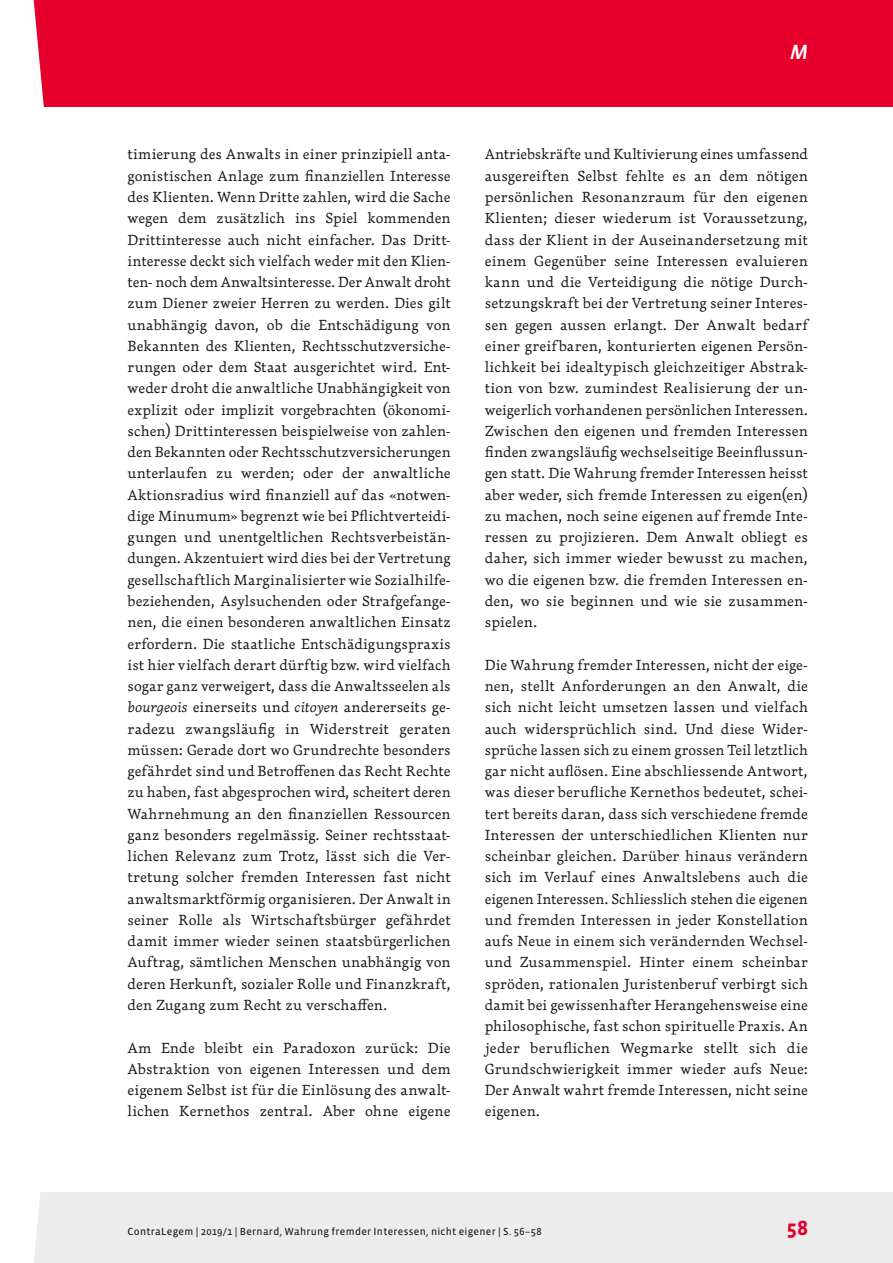
<style>
.page{position:relative;width:893px;height:1263px;background:#fff}
.page>*{position:absolute;margin:0;border:0;box-sizing:border-box;transform-origin:0 0}
.t1{font:700 21px "Vista Sans OT";color:#e4002b}
.t2{font:italic 500 21px "Vista Sans OT";color:#fff}
.GT{font:300 14.25px/21.3px "Dederon LOT";letter-spacing:.005em;color:#181716;text-align:justify}
.t3{font:10.5px "Vista Sans OT";letter-spacing:.03em;color:#181716}
.s1{font-style:italic}
</style>
<div class="page">
<div style="left:0;top:0;width:893px;height:106px;background:#e4002b"></div>
<div style="left:6px;top:1193px;width:887px;height:68px;background:#ececec"></div>
<div style="left:1px;top:1195px;width:892px;height:68px;background:#ececec"></div>
<svg style="left:0;top:0;width:94px;height:1263px"></svg>
<h1 class="t2" style="left:790px;top:41px;width:19px">M</h1>
<p class="GT" style="left:128px;top:144px;width:325px">timierung des Anwalts in einer prinzipiell anta&shy;gonistischen Anlage zum finanziellen Interesse des Klienten. Wenn Dritte zahlen, wird die Sache wegen dem zusätzlich ins Spiel kommenden Drittinteresse auch nicht einfacher. Das Dritt&shy;interesse deckt sich vielfach weder mit den Klien&shy;ten- noch dem Anwaltsinteresse. Der Anwalt droht zum Diener zweier Herren zu werden. Dies gilt unabhängig davon, ob die Entschädigung von Bekannten des Klienten, Rechtsschutzversiche&shy;rungen oder dem Staat ausgerichtet wird. Ent&shy;weder droht die anwaltliche Unabhängigkeit von explizit oder implizit vorgebrachten (ökonomi&shy;schen) Drittinteressen beispielweise von zahlen&shy;den Bekannten oder Rechtsschutzversicherungen unterlaufen zu werden; oder der anwaltliche Aktionsradius wird finanziell auf das «notwen&shy;dige Minumum» begrenzt wie bei Pflichtverteidi&shy;gungen und unentgeltlichen Rechtsverbeistän&shy;dungen. Akzentuiert wird dies bei der Vertretung gesellschaftlich Marginalisierter wie Sozialhilfe&shy;beziehenden, Asylsuchenden oder Strafgefange&shy;nen, die einen besonderen anwaltlichen Einsatz erfordern. Die staatliche Entschädigungspraxis ist hier vielfach derart dürftig bzw. wird vielfach sogar ganz verweigert, dass die Anwaltsseelen als <span class="s1">bourgeois</span> einerseits und <span class="s1">citoyen</span> andererseits ge&shy;radezu zwangsläufig in Widerstreit geraten müssen: Gerade dort wo Grundrechte besonders gefährdet sind und Betroffenen das Recht Rechte zu haben, fast abgesprochen wird, scheitert deren Wahrnehmung an den finanziellen Ressourcen ganz besonders regelmässig. Seiner rechtsstaat&shy;lichen Relevanz zum Trotz, lässt sich die Ver&shy;tretung solcher fremden Interessen fast nicht anwaltsmarktförmig organisieren. Der Anwalt in seiner Rolle als Wirtschaftsbürger gefährdet damit immer wieder seinen staatsbürgerlichen Auftrag, sämtlichen Menschen unabhängig von deren Herkunft, sozialer Rolle und Finanzkraft, den Zugang zum Recht zu verschaffen.</p>
<p class="GT" style="left:128px;top:1037px;width:325px">Am Ende bleibt ein Paradoxon zurück: Die Abstraktion von eigenen Interessen und dem eigenem Selbst ist für die Einlösung des anwalt&shy;lichen Kernethos zentral. Aber ohne eigene</p>
<p class="GT" style="left:485px;top:144px;width:325px">Antriebskräfte und Kultivierung eines umfassend ausgereiften Selbst fehlte es an dem nötigen persönlichen Resonanzraum für den eigenen Klienten; dieser wiederum ist Voraussetzung, dass der Klient in der Auseinandersetzung mit einem Gegenüber seine Interessen evaluieren kann und die Verteidigung die nötige Durch&shy;setzungskraft bei der Vertretung seiner Interes&shy;sen gegen aussen erlangt. Der Anwalt bedarf einer greifbaren, konturierten eigenen Persön&shy;lichkeit bei idealtypisch gleichzeitiger Abstrak&shy;tion von bzw. zumindest Realisierung der un&shy;weigerlich vorhandenen persönlichen Interessen.<br>Zwischen den eigenen und fremden Interessen finden zwangsläufig wechselseitige Beeinflussun&shy;gen statt. Die Wahrung fremder Interessen heisst aber weder, sich fremde Interessen zu eigen(en) zu machen, noch seine eigenen auf fremde Inte&shy;ressen zu projizieren. Dem Anwalt obliegt es daher, sich immer wieder bewusst zu machen, wo die eigenen bzw. die fremden Interessen en&shy;den, wo sie beginnen und wie sie zusammen&shy;spielen.</p>
<p class="GT" style="left:485px;top:654px;width:325px">Die Wahrung fremder Interessen, nicht der eige&shy;nen, stellt Anforderungen an den Anwalt, die sich nicht leicht umsetzen lassen und vielfach auch widersprüchlich sind. Und diese Wider&shy;sprüche lassen sich zu einem grossen Teil letztlich gar nicht auflösen. Eine abschliessende Antwort, was dieser berufliche Kernethos bedeutet, schei&shy;tert bereits daran, dass sich verschiedene fremde Interessen der unterschiedlichen Klienten nur scheinbar gleichen. Darüber hinaus verändern sich im Verlauf eines Anwaltslebens auch die eigenen Interessen. Schliesslich stehen die eigenen und fremden Interessen in jeder Konstellation aufs Neue in einem sich verändernden Wechsel&shy;und Zusammenspiel. Hinter einem scheinbar spröden, rationalen Juristenberuf verbirgt sich damit bei gewissenhafter Herangehensweise eine philosophische, fast schon spirituelle Praxis. An jeder beruflichen Wegmarke stellt sich die Grundschwierigkeit immer wieder aufs Neue:<br>Der Anwalt wahrt fremde Interessen, nicht seine eigenen.</p>
<p class="t3" style="left:128px;top:1226px;width:416px">ContraLegem | 2019/1 | Bernard, Wahrung fremder Interessen, nicht eigener | S. 56–58</p>
<h1 class="t1" style="left:786px;top:1217px;width:23px">58</h1>
</div>
